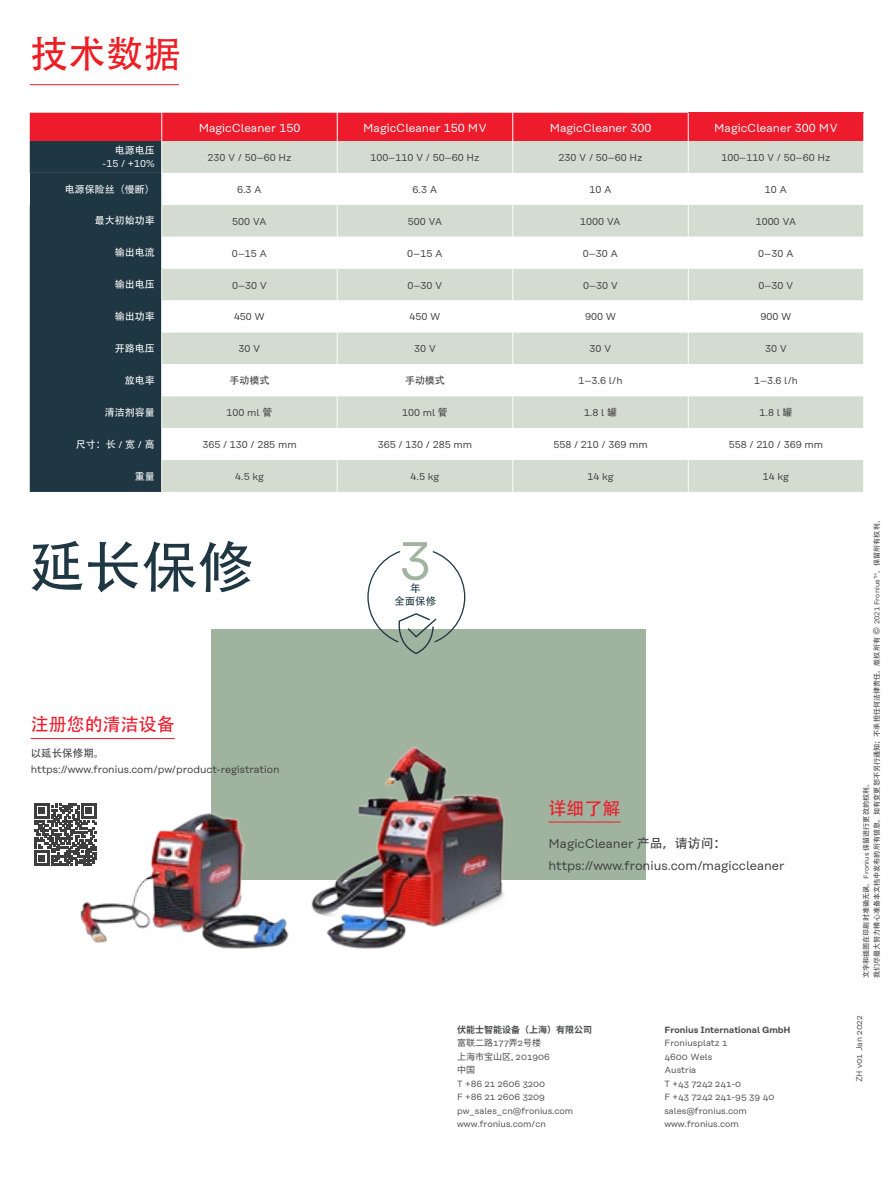
<style>
.page{position:relative;width:893px;height:1191px;background:#fff}
.page>*{position:absolute;margin:0;border:0;box-sizing:border-box;transform-origin:0 0}
.t1{font:56.25px "Adobe Heiti Std";color:#1f3643}
.t2{font:53.7px "Rational Text";color:#9fb39e}
.t3{font:37.65px "Adobe Heiti Std";color:#ee1d23}
.t4{font:18px "Adobe Heiti Std";color:#ee1b2d}
.t5{font:12.75px/22.5px "Rational Text";color:#3e3e3f}
.t6{font:11.7px "Rational Text";color:#fff}
.t7{font:10.5px "Rational Text";color:#3e3e3f}
.t8{font:10.5px "Adobe Heiti Std";color:#3e3e3f}
.t9{font:10.5px/12.3px "Adobe Heiti Std";color:#1f3643;text-align:center}
.t10{font:10.05px "Rational Text";color:#3e3e3f}
.t11{font:10.05px "Adobe Heiti Std";color:#fff}
.t12{font:10.05px "Rational Text";color:#fff}
.t13{font:10.05px "Adobe Heiti Std";color:#3e3e3f}
.t14{font:9px/13.5px "Rational Text";color:#4b4c4d}
.t15{font:700 9px/13.5px "Noto Sans CJ Ksc";color:#4b4c4d}
.t16{font:600 9px "Rational Text";color:#4b4c4d}
.t17{font:9px "Noto Sans CJ Ksc";color:#4b4c4d}
.t18{font:8.25px "Rational Text";color:#4b4c4d}
.t19{font:7.05px/10.6px "Adobe Heiti Std";color:#3e3e3f}
.s1{font-family:"Adobe Heiti Std"}
.s2{font-family:"Rational Text"}
.s3{font-weight:400}
.s4{font-family:"Rational Text";font-weight:400}
.s5{font-family:"Noto Sans CJ Ksc"}
.s6{font-family:"Rational Text";font-size:10.65px}
</style>
<div class="page">
<hr style="left:30px;top:84px;width:149px;height:1px;background:#ee1b2d">
<div style="left:211px;top:629px;width:435px;height:251px;background:#9fb39e"></div>
<svg style="left:367px;top:551px;width:99px;height:103px"></svg>
<svg style="left:34px;top:803px;width:36px;height:62px"></svg>
<img style="left:70px;top:803px;width:219px;height:146px">
<img style="left:311px;top:746px;width:194px;height:203px">
<div style="left:688px;top:113px;width:176px;height:28px;background:#ee1b2d"></div>
<div style="left:30px;top:141px;width:131px;height:351px;background:#1f3643"></div>
<div style="left:162px;top:141px;width:701px;height:32px;background:#d4dcd2"></div>
<div style="left:30px;top:173px;width:132px;height:32px;background:#1f3643"></div>
<svg style="left:162px;top:205px;width:701px;height:223px;fill:#d4dcd2"></svg>
<div style="left:162px;top:460px;width:701px;height:32px;background:#d4dcd2"></div>
<svg style="left:863px;top:113px;width:1px;height:28px"></svg>
<hr style="left:512px;top:460px;width:1px;height:32px;background:#fff">
<hr style="left:512px;top:396px;width:1px;height:32px;background:#fff">
<hr style="left:512px;top:364px;width:1px;height:32px;background:#fff">
<hr style="left:512px;top:332px;width:1px;height:32px;background:#fff">
<hr style="left:512px;top:300px;width:1px;height:32px;background:#fff">
<hr style="left:512px;top:269px;width:1px;height:31px;background:#fff">
<hr style="left:512px;top:237px;width:1px;height:32px;background:#fff">
<hr style="left:512px;top:205px;width:1px;height:32px;background:#fff">
<hr style="left:512px;top:141px;width:1px;height:32px;background:#fff">
<hr style="left:161px;top:173px;width:1px;height:32px;background:#fff">
<hr style="left:337px;top:141px;width:1px;height:32px;background:#fff">
<hr style="left:337px;top:205px;width:1px;height:32px;background:#fff">
<hr style="left:337px;top:237px;width:1px;height:32px;background:#fff">
<hr style="left:337px;top:269px;width:1px;height:31px;background:#fff">
<hr style="left:337px;top:300px;width:1px;height:32px;background:#fff">
<hr style="left:337px;top:332px;width:1px;height:32px;background:#fff">
<hr style="left:337px;top:364px;width:1px;height:32px;background:#fff">
<hr style="left:337px;top:396px;width:1px;height:32px;background:#fff">
<hr style="left:337px;top:460px;width:1px;height:32px;background:#fff">
<div style="left:30px;top:113px;width:659px;height:28px;background:#ee1b2d"></div>
<hr style="left:688px;top:141px;width:1px;height:32px;background:#fff">
<hr style="left:688px;top:205px;width:1px;height:32px;background:#fff">
<hr style="left:688px;top:237px;width:1px;height:32px;background:#fff">
<hr style="left:688px;top:269px;width:1px;height:31px;background:#fff">
<hr style="left:688px;top:300px;width:1px;height:32px;background:#fff">
<hr style="left:688px;top:332px;width:1px;height:32px;background:#fff">
<hr style="left:688px;top:364px;width:1px;height:32px;background:#fff">
<hr style="left:688px;top:396px;width:1px;height:32px;background:#fff">
<hr style="left:688px;top:460px;width:1px;height:32px;background:#fff">
<hr style="left:549px;top:821px;width:72px;height:1px;background:#ee1b2d">
<hr style="left:31px;top:738px;width:144px;height:1px;background:#ee1b2d">
<h3 class="t3" style="left:30px;top:31px;width:152px">技术数据</h3>
<p class="t11" style="left:115px;top:144px;width:41px">电源电压</p>
<p class="t12" style="left:102px;top:158px;width:54px">-15 / +10%</p>
<p class="t6" style="left:199px;top:121px;width:103px">MagicCleaner 150</p>
<p class="t6" style="left:363px;top:121px;width:125px">MagicCleaner 150 MV</p>
<p class="t6" style="left:550px;top:121px;width:103px">MagicCleaner 300</p>
<p class="t6" style="left:714px;top:121px;width:125px">MagicCleaner 300 MV</p>
<p class="t10" style="left:207px;top:152px;width:86px">230 V / 50–60 Hz</p>
<p class="t10" style="left:370px;top:152px;width:111px">100–110 V / 50–60 Hz</p>
<p class="t10" style="left:558px;top:152px;width:86px">230 V / 50–60 Hz</p>
<p class="t10" style="left:721px;top:152px;width:111px">100–110 V / 50–60 Hz</p>
<p class="t11" style="left:65px;top:183px;width:91px">电源保险丝（慢断）</p>
<p class="t10" style="left:237px;top:184px;width:26px">6.3 A</p>
<p class="t10" style="left:413px;top:184px;width:26px">6.3 A</p>
<p class="t10" style="left:589px;top:184px;width:24px">10 A</p>
<p class="t10" style="left:765px;top:184px;width:24px">10 A</p>
<p class="t11" style="left:95px;top:215px;width:61px">最大初始功率</p>
<p class="t10" style="left:232px;top:215px;width:36px">500 VA</p>
<p class="t10" style="left:408px;top:215px;width:36px">500 VA</p>
<p class="t10" style="left:580px;top:215px;width:42px">1000 VA</p>
<p class="t10" style="left:756px;top:215px;width:42px">1000 VA</p>
<p class="t11" style="left:115px;top:247px;width:41px">输出电流</p>
<p class="t10" style="left:232px;top:247px;width:37px">0–15 A</p>
<p class="t10" style="left:407px;top:247px;width:37px">0–15 A</p>
<p class="t10" style="left:583px;top:247px;width:37px">0–30 A</p>
<p class="t10" style="left:758px;top:247px;width:37px">0–30 A</p>
<p class="t11" style="left:115px;top:278px;width:41px">输出电压</p>
<p class="t10" style="left:232px;top:279px;width:36px">0–30 V</p>
<p class="t10" style="left:407px;top:279px;width:36px">0–30 V</p>
<p class="t10" style="left:583px;top:279px;width:36px">0–30 V</p>
<p class="t10" style="left:758px;top:279px;width:36px">0–30 V</p>
<p class="t11" style="left:115px;top:310px;width:41px">输出功率</p>
<p class="t10" style="left:234px;top:311px;width:33px">450 W</p>
<p class="t10" style="left:409px;top:311px;width:33px">450 W</p>
<p class="t10" style="left:585px;top:311px;width:33px">900 W</p>
<p class="t10" style="left:760px;top:311px;width:33px">900 W</p>
<p class="t11" style="left:115px;top:342px;width:41px">开路电压</p>
<p class="t10" style="left:239px;top:343px;width:23px">30 V</p>
<p class="t10" style="left:414px;top:343px;width:23px">30 V</p>
<p class="t10" style="left:590px;top:343px;width:23px">30 V</p>
<p class="t10" style="left:765px;top:343px;width:23px">30 V</p>
<p class="t11" style="left:125px;top:374px;width:31px">放电率</p>
<p class="t13" style="left:230px;top:374px;width:41px">手动模式</p>
<p class="t13" style="left:405px;top:374px;width:41px">手动模式</p>
<p class="t10" style="left:579px;top:375px;width:45px">1–3.6 l/h</p>
<p class="t10" style="left:754px;top:375px;width:45px">1–3.6 l/h</p>
<p class="t11" style="left:105px;top:406px;width:51px">清洁剂容量</p>
<p class="t10" style="left:227px;top:407px;width:47px">100 ml <span class="s1">管</span></p>
<p class="t10" style="left:402px;top:407px;width:47px">100 ml <span class="s1">管</span></p>
<p class="t10" style="left:584px;top:407px;width:35px">1.8 l <span class="s1">罐</span></p>
<p class="t10" style="left:760px;top:407px;width:35px">1.8 l <span class="s1">罐</span></p>
<p class="t11" style="left:76px;top:438px;width:80px">尺寸：长 <span class="s2">/</span> 宽 <span class="s2">/</span> 高</p>
<p class="t10" style="left:202px;top:439px;width:96px">365 / 130 / 285 mm</p>
<p class="t10" style="left:378px;top:439px;width:96px">365 / 130 / 285 mm</p>
<p class="t10" style="left:553px;top:439px;width:96px">558 / 210 / 369 mm</p>
<p class="t10" style="left:729px;top:439px;width:96px">558 / 210 / 369 mm</p>
<p class="t11" style="left:135px;top:470px;width:21px">重量</p>
<p class="t10" style="left:235px;top:471px;width:30px">4.5 kg</p>
<p class="t10" style="left:411px;top:471px;width:30px">4.5 kg</p>
<p class="t10" style="left:587px;top:471px;width:28px">14 kg</p>
<p class="t10" style="left:763px;top:471px;width:28px">14 kg</p>
<h1 class="t1" style="left:29px;top:533px;width:227px">延长保修</h1>
<h2 class="t2" style="left:399px;top:530px;width:34px">3</h2>
<p class="t9" style="left:394px;top:582px;width:43px">年<br>全面保修</p>
<h3 class="t4" style="left:31px;top:713px;width:145px">注册您的清洁设备</h3>
<p class="t8" style="left:31px;top:747px;width:75px">以延长保修期。</p>
<p class="t7" style="left:31px;top:763px;width:250px">https://www.fronius.com/pw/product-registration</p>
<h3 class="t4" style="left:549px;top:797px;width:73px">详细了解</h3>
<p class="t5" style="left:549px;top:832px;width:238px">MagicCleaner <span class="s1">产品，请访问：</span>https://www.fronius.com/magiccleaner</p>
<p class="t15" style="left:457px;top:1022px;width:136px">伏能士智能设备（上海）有限公司<span class="s3">富联二路</span><span class="s4">177</span><span class="s3">弄</span><span class="s4">2</span><span class="s3">号楼</span></p>
<p class="t14" style="left:457px;top:1049px;width:94px"><span class="s5">上海市宝山区</span>, 201906</p>
<p class="t17" style="left:457px;top:1064px;width:19px">中国</p>
<p class="t14" style="left:457px;top:1076px;width:118px">T +86 21 2606 3200<br>F +86 21 2606 3209 pw_sales_cn@fronius.com www.fronius.com/cn</p>
<p class="t16" style="left:664px;top:1024px;width:128px">Fronius International GmbH</p>
<p class="t14" style="left:664px;top:1036px;width:112px">Froniusplatz 1<br>4600 Wels<br>Austria<br>T +43 7242 241-0<br>F +43 7242 241-95 39 40 sales@fronius.com www.fronius.com</p>
<p class="t19" style="left:861px;top:978px;width:463px;rotate:-90deg">文字和插图在印刷时准确无误。<span class="s2">Fronius</span> 保留进行更改的权利。<br>我们尽最大努力精心准备本文档中发布的所有信息，如有变更恕不另行通知；不承担任何法律责任。版权所有 <span class="s6">©</span> <span class="s2">2021 Fronius</span><sup>TM</sup>。保留所有权利。</p>
<p class="t18" style="left:855px;top:1082px;width:68px;rotate:-90deg">ZH v01 Jan 2022</p>
</div>
